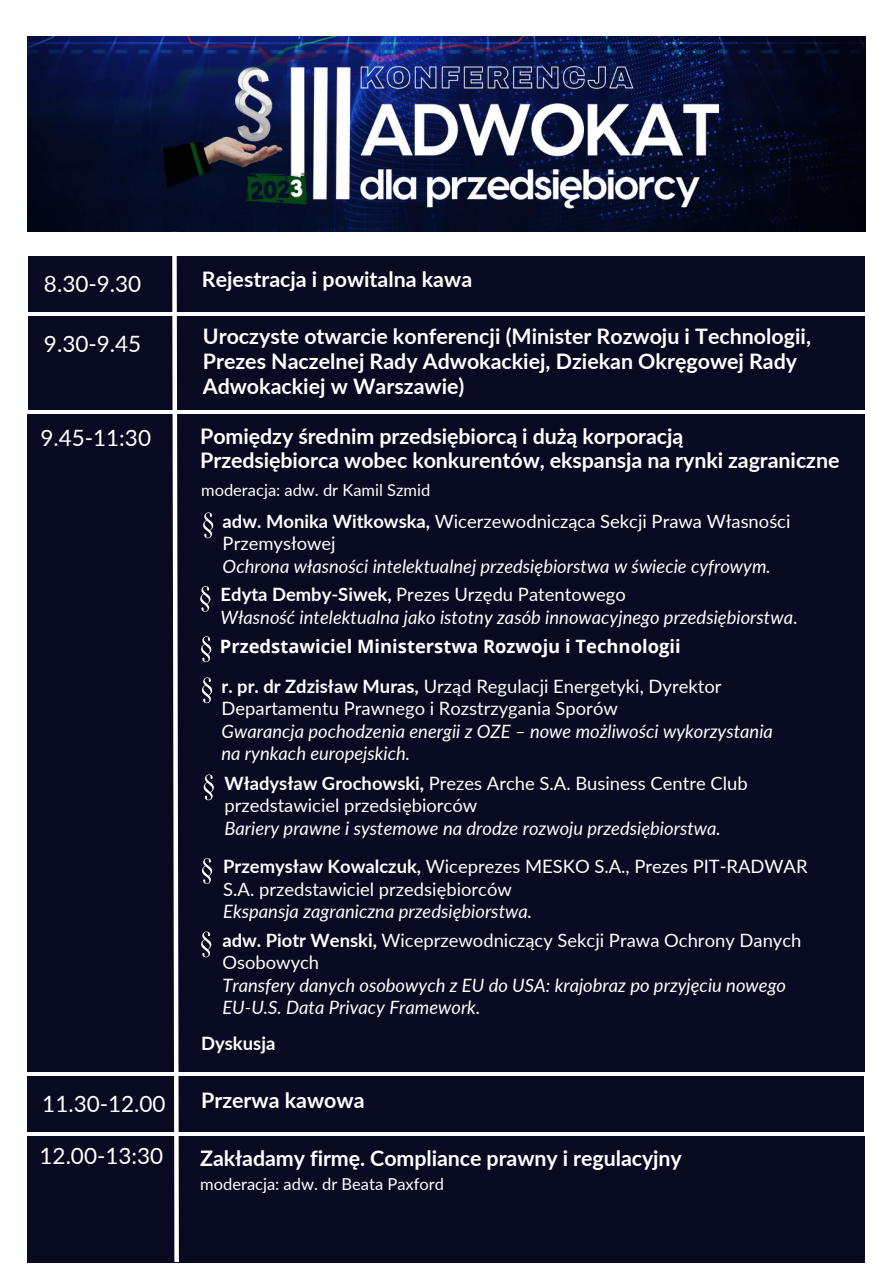
<style>
.page{position:relative;width:893px;height:1264px;background:#fff}
.page>*{position:absolute;margin:0;border:0;box-sizing:border-box;transform-origin:0 0}
.t1{font:700 28.8px "Open Sans";color:#fff}
.t2{font:22.5px "Lato";color:#fff}
.t3{font:700 21.45px/24.8px "Lato";color:#fff}
.t4{font:18.45px/22.5px "Lato";color:#fff}
.t5{font:italic 18.45px "Lato";color:#fff}
.t6{font:700 18.45px "Open Sans";color:#fff}
.t7{font:700 18.45px "Lato";color:#fff}
.t8{font:16.5px "Lato";color:#fff}
.s1{font-weight:700}
.s2{font-style:normal}
</style>
<div class="page">
<svg style="left:28px;top:36px;width:837px;height:196px;background:#050d2c"></svg>
<img style="left:141px;top:47px;width:610px;height:174px">
<div style="left:28px;top:256px;width:837px;height:55px;background:#070a20"></div>
<div style="left:28px;top:414px;width:837px;height:657px;background:#070a20"></div>
<div style="left:28px;top:316px;width:837px;height:93px;background:#070a20"></div>
<svg style="left:203px;top:512px;width:10px;height:26px"></svg>
<svg style="left:200px;top:586px;width:10px;height:26px"></svg>
<svg style="left:201px;top:636px;width:10px;height:26px"></svg>
<svg style="left:202px;top:677px;width:10px;height:26px"></svg>
<svg style="left:204px;top:774px;width:10px;height:26px"></svg>
<svg style="left:202px;top:858px;width:10px;height:25px"></svg>
<div style="left:28px;top:1075px;width:836px;height:56px;background:#070a20"></div>
<div style="left:28px;top:1135px;width:837px;height:127px;background:#070a20"></div>
<svg style="left:170px;top:227px;width:11px;height:1035px"></svg>
<svg style="left:201px;top:931px;width:10px;height:26px"></svg>
<p class="t2" style="left:44px;top:269px;width:99px">8.30-9.30</p>
<p class="t3" style="left:202px;top:267px;width:272px">Rejestracja i powitalna kawa</p>
<p class="t2" style="left:44px;top:330px;width:99px">9.30-9.45</p>
<p class="t3" style="left:203px;top:323px;width:609px">Uroczyste otwarcie konferencji (Minister Rozwoju i Technologii,<br>Prezes Naczelnej Rady Adwokackiej, Dziekan Okręgowej Rady<br>Adwokackiej w Warszawie)</p>
<p class="t2" style="left:40px;top:423px;width:112px">9.45-11:30</p>
<p class="t3" style="left:200px;top:423px;width:484px">Pomiędzy średnim przedsiębiorcą i dużą korporacją</p>
<p class="t3" style="left:200px;top:447px;width:640px">Przedsiębiorca wobec konkurentów, ekspansja na rynki zagraniczne</p>
<p class="t8" style="left:201px;top:480px;width:231px">moderacja: adw. dr Kamil Szmid</p>
<p class="t4" style="left:223px;top:509px;width:569px"><span class="s1">adw. Monika Witkowska,</span> Wicerzewodnicząca Sekcji Prawa Własności<br>Przemysłowej</p>
<p class="t5" style="left:223px;top:554px;width:549px">Ochrona własności intelektualnej przedsiębiorstwa w świecie cyfrowym.</p>
<p class="t4" style="left:221px;top:583px;width:407px"><span class="s1">Edyta Demby-Siwek,</span> Prezes Urzędu Patentowego</p>
<p class="t5" style="left:221px;top:605px;width:578px">Własność intelektualna jako istotny zasób innowacyjnego przedsiębiorstwa<span class="s2">.</span></p>
<p class="t6" style="left:220px;top:633px;width:462px">Przedstawiciel Ministerstwa Rozwoju i Technologii</p>
<p class="t4" style="left:221px;top:674px;width:501px"><span class="s1">r. pr. dr Zdzisław Muras,</span> Urząd Regulacji Energetyki, Dyrektor<br>Departamentu Prawnego i Rozstrzygania Sporów</p>
<p class="t5" style="left:221px;top:719px;width:553px">Gwarancja pochodzenia energii z OZE – nowe możliwości wykorzystania</p>
<p class="t5" style="left:221px;top:742px;width:190px">na rynkach europejskich.</p>
<p class="t4" style="left:224px;top:771px;width:525px"><span class="s1">Władysław Grochowski,</span> Prezes Arche S.A. Business Centre Club</p>
<p class="t4" style="left:224px;top:794px;width:254px">przedstawiciel przedsiębiorców</p>
<p class="t5" style="left:224px;top:816px;width:498px">Bariery prawne i systemowe na drodze rozwoju przedsiębiorstwa.</p>
<p class="t4" style="left:223px;top:855px;width:586px"><span class="s1">Przemysław Kowalczuk,</span> Wiceprezes MESKO S.A., Prezes PIT-RADWAR<br>S.A. przedstawiciel przedsiębiorców</p>
<p class="t5" style="left:223px;top:900px;width:310px">Ekspansja zagraniczna przedsiębiorstwa.</p>
<p class="t4" style="left:222px;top:928px;width:580px"><span class="s1">adw. Piotr Wenski,</span> Wiceprzewodniczący Sekcji Prawa Ochrony Danych<br>Osobowych</p>
<p class="t5" style="left:222px;top:973px;width:565px">Transfery danych osobowych z EU do USA: krajobraz po przyjęciu nowego</p>
<p class="t5" style="left:222px;top:996px;width:259px">EU-U.S. Data Privacy Framework.</p>
<p class="t7" style="left:201px;top:1031px;width:76px">Dyskusja</p>
<p class="t2" style="left:42px;top:1089px;width:125px">11.30-12.00</p>
<p class="t3" style="left:201px;top:1086px;width:165px">Przerwa kawowa</p>
<p class="t2" style="left:40px;top:1141px;width:125px">12.00-13:30</p>
<p class="t3" style="left:200px;top:1145px;width:483px">Zakładamy firmę. Compliance prawny i regulacyjny</p>
<p class="t8" style="left:200px;top:1173px;width:245px">moderacja: adw. dr Beata Paxford</p>
<p class="t1" style="left:51px;top:1092px;width:126px">9.00-9.30</p>
</div>
